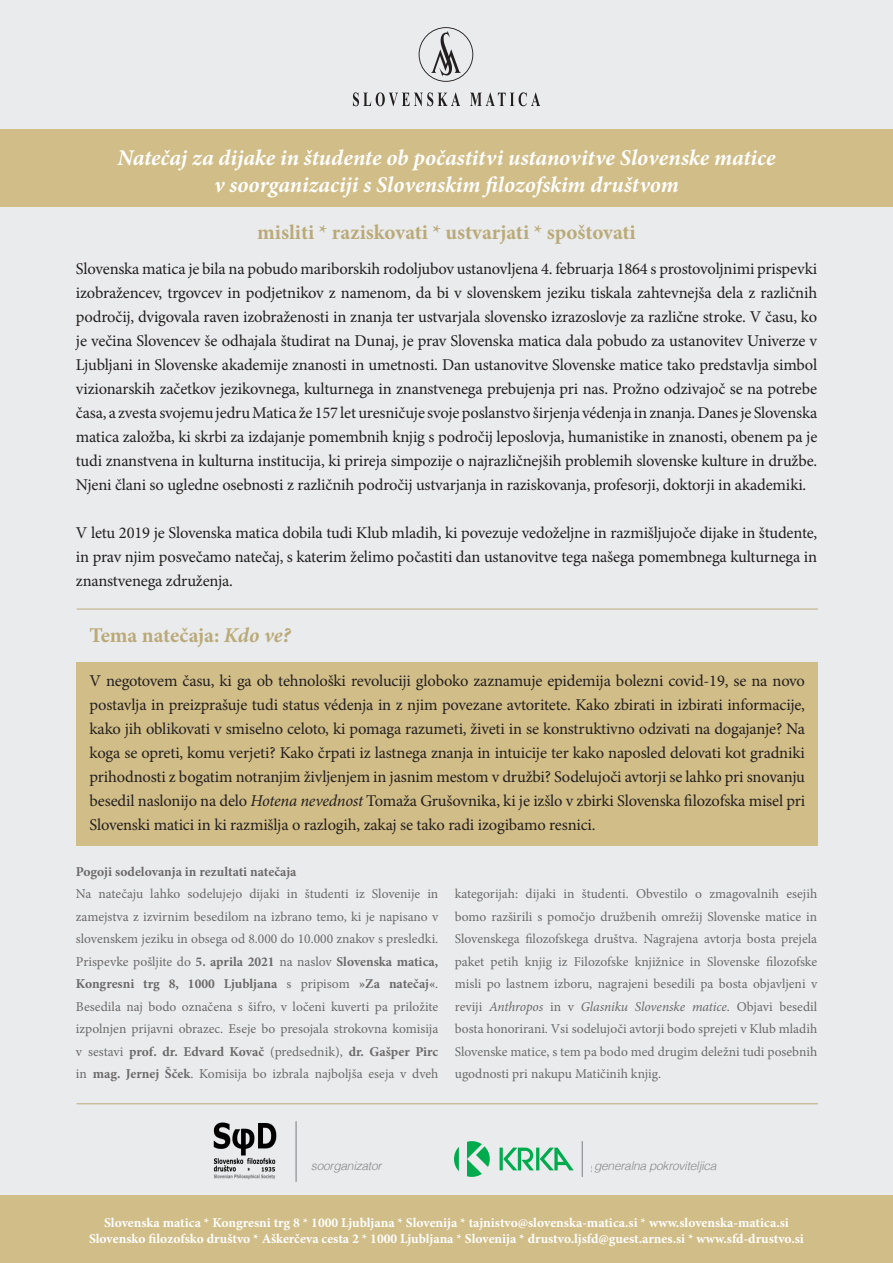
<style>
.page{position:relative;width:893px;height:1263px;background:#eaebec}
.page>*{position:absolute;margin:0;border:0;box-sizing:border-box;transform-origin:0 0}
.t1{font:italic 700 22.5px "Minion Pro";letter-spacing:-.005em;color:#fff}
.t2{font:700 21px "Minion Pro";letter-spacing:-.005em;color:#baaa79}
.t3{font:16.5px/24px "Minion Pro";letter-spacing:-.01em;color:#231f20;text-align:justify}
.t4{font:italic 300 15.75px "Helvetica Neue LT Pro";color:#808285}
.t5{font:13.5px/22.5px "Minion Pro";color:#231f20;text-align:justify}
.t6{font:700 13.5px "Minion Pro";letter-spacing:-.005em;color:#fff}
.t7{font:700 13.5px "Minion Pro";color:#231f20}
.t8{font:italic 300 12px "Helvetica";letter-spacing:-.02em;color:#86888b}
.t9{font:italic 300 11.55px "Helvetica Neue LT Pro";color:#808285}
.s1{font-style:italic}
.s2{font-weight:700}
</style>
<div class="page">
<div style="left:0;top:129px;width:893px;height:78px;background:#d1bd87"></div>
<div style="left:0;top:1196px;width:893px;height:67px;background:#d1bd87"></div>
<div style="left:76px;top:662px;width:741px;height:183px;background:#d1bd87"></div>
<hr style="left:77px;top:609px;width:741px;height:1px;background:#baaa79">
<hr style="left:77px;top:1103px;width:741px;height:1px;background:#baaa79">
<svg style="left:353px;top:27px;width:187px;height:80px"></svg>
<img style="left:213px;top:1122px;width:64px;height:58px">
<svg style="left:454px;top:1141px;width:120px;height:36px"></svg>
<hr style="left:582px;top:1141px;width:1px;height:36px;background:#808285">
<hr style="left:295px;top:1121px;width:2px;height:61px;background:#86888b">
<p class="t1" style="left:117px;top:142px;width:660px">Natečaj za dijake in študente ob počastitvi ustanovitve Slovenske matice</p>
<p class="t1" style="left:214px;top:169px;width:466px">v soorganizaciji s Slovenskim filozofskim društvom</p>
<p class="t2" style="left:257px;top:217px;width:380px">misliti * raziskovati * ustvarjati * spoštovati</p>
<p class="t3" style="left:76px;top:257px;width:743px">Slovenska matica je bila na pobudo mariborskih rodoljubov ustanovljena 4. februarja 1864 s prostovoljnimi prispevki izobražencev, trgovcev in podjetnikov z namenom, da bi v slovenskem jeziku tiskala zahtevnejša dela z različnih področij, dvigovala raven izobraženosti in znanja ter ustvarjala slovensko izrazoslovje za različne stroke. V času, ko je večina Slovencev še odhajala študirat na Dunaj, je prav Slovenska matica dala pobudo za ustanovitev Univerze v Ljubljani in Slovenske akademije znanosti in umetnosti. Dan ustanovitve Slovenske matice tako predstavlja simbol vizionarskih začetkov jezikovnega, kulturnega in znanstvenega prebujenja pri nas. Prožno odzivajoč se na potrebe časa, a zvesta svojemu jedru Matica že 157 let uresničuje svoje poslanstvo širjenja védenja in znanja. Danes je Slovenska matica založba, ki skrbi za izdajanje pomembnih knjig s področij leposlovja, humanistike in znanosti, obenem pa je tudi znanstvena in kulturna institucija, ki prireja simpozije o najrazličnejših problemih slovenske kulture in družbe.<br>Njeni člani so ugledne osebnosti z različnih področij ustvarjanja in raziskovanja, profesorji, doktorji in akademiki.</p>
<p class="t3" style="left:76px;top:521px;width:743px">V letu 2019 je Slovenska matica dobila tudi Klub mladih, ki povezuje vedoželjne in razmišljujoče dijake in študente, in prav njim posvečamo natečaj, s katerim želimo počastiti dan ustanovitve tega našega pomembnega kulturnega in znanstvenega združenja.</p>
<p class="t2" style="left:89px;top:620px;width:203px">Tema natečaja: <span class="s1">Kdo ve?</span></p>
<p class="t3" style="left:89px;top:669px;width:717px">V negotovem času, ki ga ob tehnološki revoluciji globoko zaznamuje epidemija bolezni covid-19, se na novo postavlja in preizprašuje tudi status védenja in z njim povezane avtoritete. Kako zbirati in izbirati informacije, kako jih oblikovati v smiselno celoto, ki pomaga razumeti, živeti in se konstruktivno odzivati na dogajanje? Na koga se opreti, komu verjeti? Kako črpati iz lastnega znanja in intuicije ter kako naposled delovati kot gradniki prihodnosti z bogatim notranjim življenjem in jasnim mestom v družbi? Sodelujoči avtorji se lahko pri snovanju besedil naslonijo na delo <span class="s1">Hotena nevednost</span> Tomaža Grušovnika, ki je izšlo v zbirki Slovenska filozofska misel pri Slovenski matici in ki razmišlja o razlogih, zakaj se tako radi izogibamo resnici.</p>
<p class="t7" style="left:76px;top:862px;width:222px">Pogoji sodelovanja in rezultati natečaja</p>
<p class="t5" style="left:76px;top:883px;width:364px">Na natečaju lahko sodelujejo dijaki in študenti iz Slovenije in zamejstva z izvirnim besedilom na izbrano temo, ki je napisano v slovenskem jeziku in obsega od 8.000 do 10.000 znakov s presledki.<br>Prispevke pošljite do <span class="s2">5. aprila 2021</span> na naslov <span class="s2">Slovenska matica, Kongresni trg 8, 1000 Ljubljana</span> s pripisom <span class="s2">»Za natečaj«</span>.<br>Besedila naj bodo označena s šifro, v ločeni kuverti pa priložite izpolnjen prijavni obrazec. Eseje bo presojala strokovna komisija v sestavi <span class="s2">prof. dr. Edvard Kovač</span> (predsednik), <span class="s2">dr. Gašper Pirc </span>in <span class="s2">mag. Jernej Šček</span>. Komisija bo izbrala najboljša eseja v dveh</p>
<p class="t5" style="left:455px;top:883px;width:364px">kategorijah: dijaki in študenti. Obvestilo o zmagovalnih esejih bomo razširili s pomočjo družbenih omrežij Slovenske matice in Slovenskega filozofskega društva. Nagrajena avtorja bosta prejela paket petih knjig iz Filozofske knjižnice in Slovenske filozofske misli po lastnem izboru, nagrajeni besedili pa bosta objavljeni v reviji <span class="s1">Anthropos</span> in v <span class="s1">Glasniku Slovenske matice</span>. Objavi besedil bosta honorirani. Vsi sodelujoči avtorji bodo sprejeti v Klub mladih Slovenske matice, s tem pa bodo med drugim deležni tudi posebnih ugodnosti pri nakupu Matičinih knjig.</p>
<p class="t4" style="left:591px;top:1070px;width:67px">generalna</p>
<p class="t8" style="left:311px;top:1156px;width:72px">soorganizator</p>
<p class="t9" style="left:591px;top:1159px;width:117px">generalna pokroviteljica</p>
<p class="t8" style="left:594px;top:1156px;width:124px">generalna pokroviteljica</p>
<p class="t6" style="left:104px;top:1213px;width:686px">Slovenska matica * Kongresni trg 8 * 1000 Ljubljana * Slovenija * tajnistvo@slovenska-matica.si * www.slovenska-matica.si</p>
<p class="t6" style="left:89px;top:1229px;width:716px">Slovensko filozofsko društvo * Aškerčeva cesta 2 * 1000 Ljubljana * Slovenija * drustvo.ljsfd@guest.arnes.si * www.sfd-drustvo.si</p>
</div>
